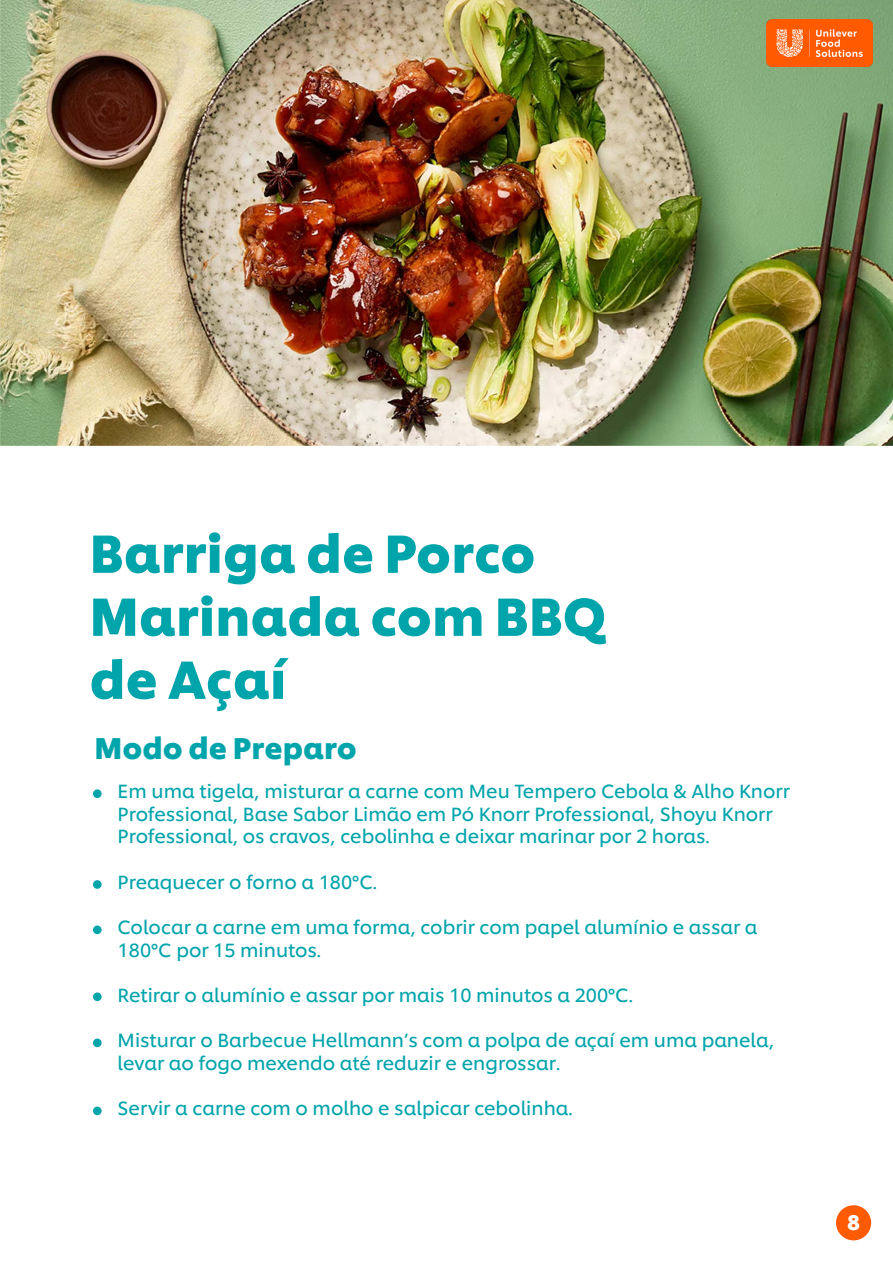
<style>
.page{position:relative;width:893px;height:1263px;background:#fff}
.page>*{position:absolute;margin:0;border:0;box-sizing:border-box;transform-origin:0 0}
.t1{font:700 52.5px/63px "Unilever Shilling";color:#00a4ab}
.t2{font:700 29.7px "Unilever Shilling";color:#00a4ab}
.t3{font:700 21px "Unilever Shilling";color:#fff}
.t4{font:18.9px/22.6px "Unilever Shilling";color:#00a4ab}
</style>
<div class="page">
<img style="left:0;top:0;width:893px;height:445px">
<div style="left:93px;top:789px;width:9px;height:9px;background:#00a4ab;border-radius:50%"></div>
<div style="left:93px;top:880px;width:9px;height:9px;background:#00a4ab;border-radius:50%"></div>
<div style="left:93px;top:925px;width:9px;height:9px;background:#00a4ab;border-radius:50%"></div>
<div style="left:93px;top:992px;width:9px;height:9px;background:#00a4ab;border-radius:50%"></div>
<div style="left:93px;top:1038px;width:9px;height:9px;background:#00a4ab;border-radius:50%"></div>
<div style="left:93px;top:1106px;width:9px;height:9px;background:#00a4ab;border-radius:50%"></div>
<div style="left:836px;top:1205px;width:35px;height:35px;background:#ff5a04;border-radius:50%"></div>
<img style="left:766px;top:19px;width:106px;height:48px">
<h1 class="t1" style="left:90px;top:517px;width:518px">Barriga de Porco<br>Marinada com BBQ de Açaí</h1>
<h2 class="t2" style="left:95px;top:725px;width:264px">Modo de Preparo</h2>
<p class="t4" style="left:118px;top:778px;width:674px">Em uma tigela, misturar a carne com Meu Tempero Cebola &amp; Alho Knorr<br>Professional, Base Sabor Limão em Pó Knorr Professional, Shoyu Knorr<br>Professional, os cravos, cebolinha e deixar marinar por 2 horas.</p>
<p class="t4" style="left:118px;top:869px;width:261px">Preaquecer o forno a 180°C.</p>
<p class="t4" style="left:118px;top:914px;width:641px">Colocar a carne em uma forma, cobrir com papel alumínio e assar a<br>180°C por 15 minutos.</p>
<p class="t4" style="left:118px;top:982px;width:517px">Retirar o alumínio e assar por mais 10 minutos a 200°C.</p>
<p class="t4" style="left:118px;top:1027px;width:658px">Misturar o Barbecue Hellmann’s com a polpa de açaí em uma panela, levar ao fogo mexendo até reduzir e engrossar.</p>
<p class="t4" style="left:118px;top:1095px;width:457px">Servir a carne com o molho e salpicar cebolinha.</p>
<p class="t3" style="left:847px;top:1206px;width:15px">8</p>
</div>
